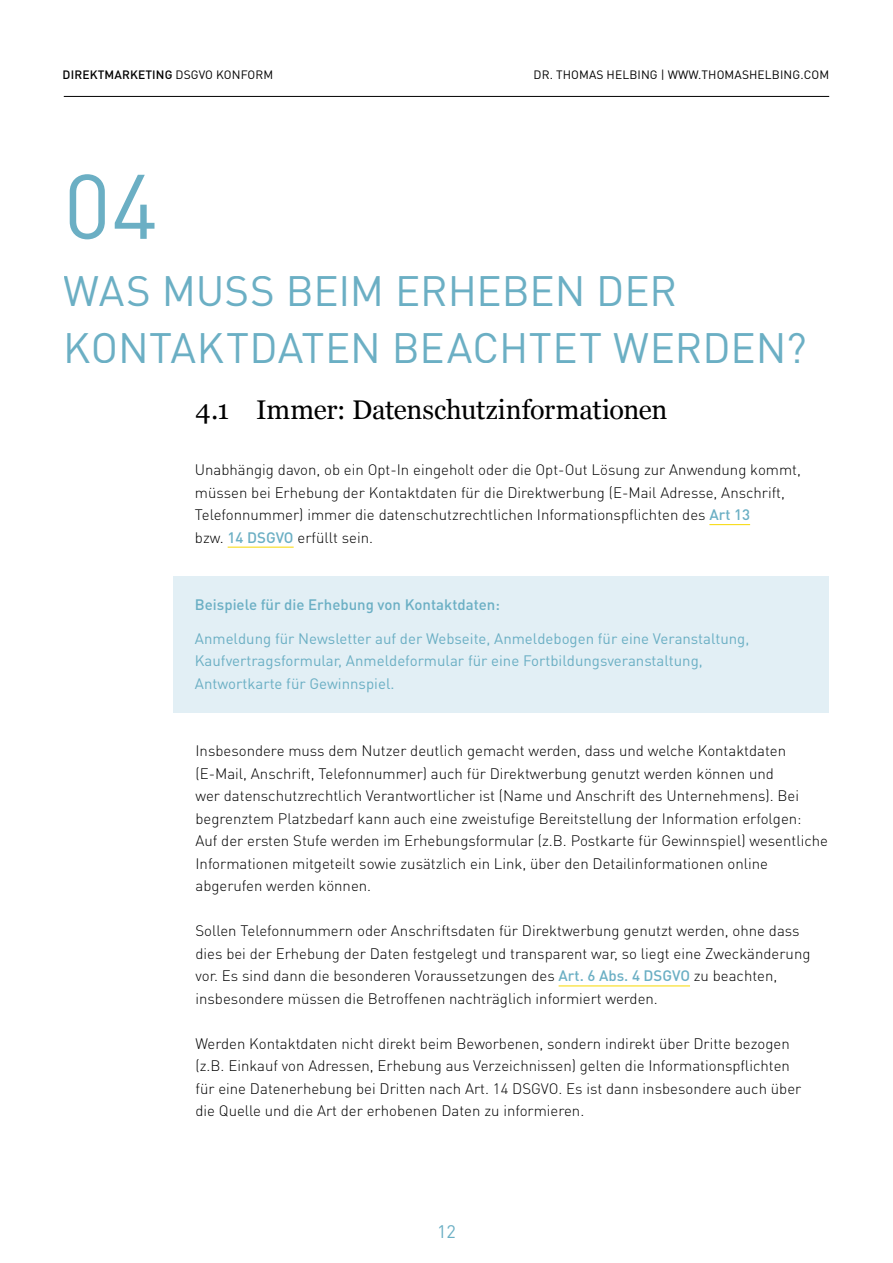
<style>
.page{position:relative;width:893px;height:1263px;background:#fff}
.page>*{position:absolute;margin:0;border:0;box-sizing:border-box;transform-origin:0 0}
.t1{font:90px "DINOT";color:#6bafc4}
.t2{font:42px/56.2px "DINOT";color:#6bafc4}
.t3{font:27px "Georgia";letter-spacing:-.015em;color:#000}
.t4{font:18px "DINOT";color:#6bafc4}
.t5{font:300 15px/22.5px "DINOT";color:#000}
.t6{font:15px/22.5px "DINOT";color:#6bafc4}
.t7{font:500 15px "DINOT";color:#6bafc4}
.t8{font:12px "DINOT";letter-spacing:.01em;color:#000}
.t9{font:500 12px "DINOT";letter-spacing:.01em;color:#000}
.s1{font-weight:400}
.s2{font-weight:500;color:#6bafc4}
</style>
<div class="page">
<hr style="left:64px;top:96px;width:765px;height:1px;background:#000">
<hr style="left:709px;top:524px;width:41px;height:1px;background:#f7d800">
<hr style="left:228px;top:547px;width:66px;height:1px;background:#f7d800">
<hr style="left:559px;top:985px;width:131px;height:1px;background:#f7d800">
<div style="left:174px;top:577px;width:655px;height:136px;background:#e2eff5"></div>
<p class="t9" style="left:63px;top:67px;width:212px">DIREKTMARKETING <span class="s1">DSGVO KONFORM</span></p>
<p class="t8" style="left:534px;top:67px;width:297px">DR. THOMAS HELBING | WWW.THOMASHELBING.COM</p>
<h1 class="t1" style="left:64px;top:145px;width:96px">04</h1>
<h2 class="t2" style="left:64px;top:261px;width:744px">WAS MUSS BEIM ERHEBEN DER<br>KONTAKTDATEN BEACHTET WERDEN?</h2>
<h3 class="t3" style="left:195px;top:390px;width:473px">4.1 Immer: Datenschutzinformationen</h3>
<p class="t5" style="left:195px;top:458px;width:608px">Unabhängig davon, ob ein Opt-In eingeholt oder die Opt-Out Lösung zur Anwendung kommt, müssen bei Erhebung der Kontaktdaten für die Direktwerbung (E-Mail Adresse, Anschrift, Telefonnummer) immer die datenschutzrechtlichen Informationspflichten des <span class="s2">Art 13<br></span>bzw. <span class="s2">14 DSGVO</span> erfüllt sein.</p>
<p class="t7" style="left:195px;top:594px;width:307px">Beispiele für die Erhebung von Kontaktdaten:</p>
<p class="t6" style="left:195px;top:627px;width:556px">Anmeldung für Newsletter auf der Webseite, Anmeldebogen für eine Veranstaltung,<br>Kaufvertragsformular, Anmeldeformular für eine Fortbildungsveranstaltung,<br>Antwortkarte für Gewinnspiel.</p>
<p class="t5" style="left:195px;top:739px;width:634px">Insbesondere muss dem Nutzer deutlich gemacht werden, dass und welche Kontaktdaten (E-Mail, Anschrift, Telefonnummer) auch für Direktwerbung genutzt werden können und<br>wer datenschutzrechtlich Verantwortlicher ist (Name und Anschrift des Unternehmens). Bei begrenztem Platzbedarf kann auch eine zweistufige Bereitstellung der Information erfolgen:<br>Auf der ersten Stufe werden im Erhebungsformular (z.B. Postkarte für Gewinnspiel) wesentliche Informationen mitgeteilt sowie zusätzlich ein Link, über den Detailinformationen online abgerufen werden können.</p>
<p class="t5" style="left:195px;top:919px;width:616px">Sollen Telefonnummern oder Anschriftsdaten für Direktwerbung genutzt werden, ohne dass dies bei der Erhebung der Daten festgelegt und transparent war, so liegt eine Zweckänderung vor. Es sind dann die besonderen Voraussetzungen des <span class="s2">Art. 6 Abs. 4 DSGVO</span> zu beachten, insbesondere müssen die Betroffenen nachträglich informiert werden.</p>
<p class="t5" style="left:195px;top:1032px;width:607px">Werden Kontaktdaten nicht direkt beim Beworbenen, sondern indirekt über Dritte bezogen (z.B. Einkauf von Adressen, Erhebung aus Verzeichnissen) gelten die Informationspflichten für eine Datenerhebung bei Dritten nach Art. 14 DSGVO. Es ist dann insbesondere auch über die Quelle und die Art der erhobenen Daten zu informieren.</p>
<p class="t4" style="left:437px;top:1219px;width:20px">12</p>
</div>
